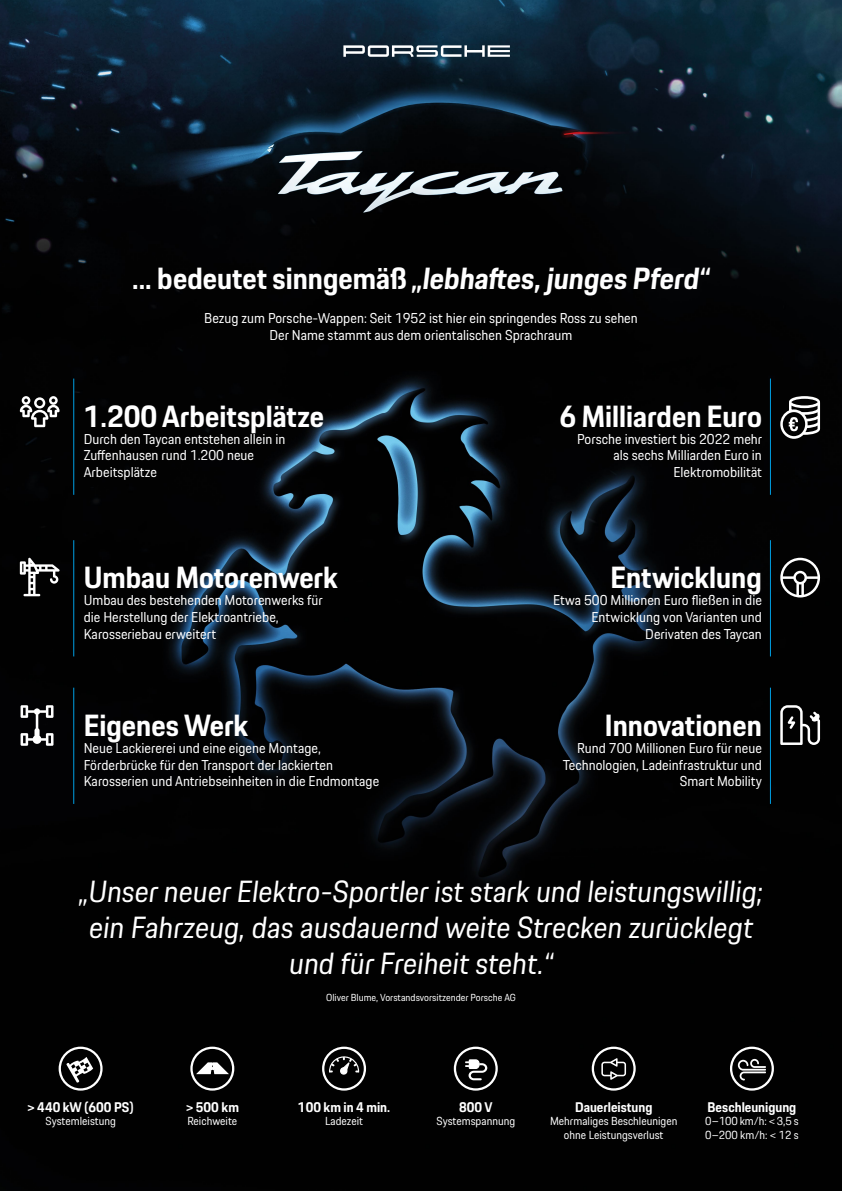
<style>
.page{position:relative;width:842px;height:1191px;background:#fff}
.page>*{position:absolute;margin:0;border:0;box-sizing:border-box;transform-origin:0 0}
.t1{font:italic 30px/36px "Porsche Next";color:#fff;text-align:center}
.t2{font:700 30px "Porsche Next";color:#fff}
.t3{font:italic 700 30px "Porsche Next";color:#fff}
.t4{font:14px/16.8px "Porsche Next";color:#fff;text-align:right}
.t5{font:700 13.7px "Porsche Next";color:#fff}
.t6{font:11.4px/13.7px "Porsche Next";color:#fff;text-align:center}
.t7{font:10px "Porsche Next";color:#fff}
.s1{font-style:normal}
</style>
<div class="page">
<img style="left:0;top:0;width:842px;height:1191px">
<hr style="left:770px;top:378px;width:1px;height:117px;background:#009fe3">
<svg style="left:780px;top:396px;width:40px;height:43px"></svg>
<hr style="left:770px;top:687px;width:1px;height:117px;background:#009fe3">
<svg style="left:780px;top:705px;width:40px;height:40px"></svg>
<hr style="left:73px;top:378px;width:1px;height:117px;background:#009fe3">
<svg style="left:20px;top:396px;width:40px;height:31px"></svg>
<hr style="left:73px;top:687px;width:1px;height:117px;background:#009fe3">
<svg style="left:21px;top:705px;width:33px;height:41px"></svg>
<hr style="left:73px;top:540px;width:1px;height:116px;background:#009fe3">
<svg style="left:20px;top:557px;width:40px;height:39px"></svg>
<svg style="left:343px;top:45px;width:167px;height:12px"></svg>
<hr style="left:770px;top:540px;width:1px;height:116px;background:#009fe3">
<svg style="left:780px;top:558px;width:40px;height:39px"></svg>
<div style="left:59px;top:1046px;width:44px;height:44px;border:2px solid #fff;border-radius:50%"></div>
<svg style="left:66px;top:1056px;width:27px;height:26px"></svg>
<div style="left:190px;top:1046px;width:44px;height:44px;border:2px solid #fff;border-radius:50%"></div>
<svg style="left:195px;top:1061px;width:35px;height:13px"></svg>
<div style="left:322px;top:1046px;width:44px;height:44px;border:2px solid #fff;border-radius:50%"></div>
<svg style="left:329px;top:1054px;width:30px;height:21px"></svg>
<div style="left:454px;top:1046px;width:44px;height:44px;border:2px solid #fff;border-radius:50%"></div>
<svg style="left:465px;top:1059px;width:22px;height:21px"></svg>
<div style="left:592px;top:1046px;width:44px;height:44px;border:2px solid #fff;border-radius:50%"></div>
<svg style="left:601px;top:1058px;width:25px;height:21px"></svg>
<div style="left:730px;top:1046px;width:44px;height:44px;border:2px solid #fff;border-radius:50%"></div>
<svg style="left:738px;top:1059px;width:28px;height:21px"></svg>
<h1 class="t3" style="left:132px;top:259px;width:579px"><span class="s1">... bedeutet sinngemäß</span> „lebhaftes, junges Pferd“</h1>
<p class="t4" style="left:204px;top:310px;width:435px;text-align:center">Bezug zum Porsche-Wappen: Seit 1952 ist hier ein springendes Ross zu sehen<br>Der Name stammt aus dem orientalischen Sprachraum</p>
<h1 class="t2" style="left:84px;top:396px;width:242px">1.200 Arbeitsplätze</h1>
<p class="t4" style="left:84px;top:430px;width:203px;text-align:left">Durch den Taycan entstehen allein in<br>Zuffenhausen rund 1.200 neue<br>Arbeitsplätze</p>
<h1 class="t2" style="left:84px;top:558px;width:256px">Umbau Motorenwerk</h1>
<p class="t4" style="left:84px;top:592px;width:241px;text-align:left">Umbau des bestehenden Motorenwerks für die Herstellung der Elektroantriebe,<br>Karosseriebau erweitert</p>
<h1 class="t2" style="left:84px;top:705px;width:166px">Eigenes Werk</h1>
<p class="t4" style="left:84px;top:739px;width:297px;text-align:left">Neue Lackiererei und eine eigene Montage,<br>Förderbrücke für den Transport der lackierten<br>Karosserien und Antriebseinheiten in die Endmontage</p>
<h1 class="t2" style="left:559px;top:396px;width:204px">6 Milliarden Euro</h1>
<p class="t4" style="left:577px;top:430px;width:187px">Porsche investiert bis 2022 mehr als sechs Milliarden Euro in<br>Elektromobilität</p>
<h1 class="t2" style="left:610px;top:558px;width:153px">Entwicklung</h1>
<p class="t4" style="left:553px;top:592px;width:210px">Etwa 500 Millionen Euro fließen in die<br>Entwicklung von Varianten und<br>Derivaten des Taycan</p>
<h1 class="t2" style="left:605px;top:705px;width:159px">Innovationen</h1>
<p class="t4" style="left:563px;top:739px;width:201px">Rund 700 Millionen Euro für neue<br>Technologien, Ladeinfrastruktur und<br>Smart Mobility</p>
<h1 class="t1" style="left:79px;top:873px;width:686px">„Unser neuer Elektro-Sportler ist stark und leistungswillig; ein Fahrzeug, das ausdauernd weite Strecken zurücklegt und für Freiheit steht.“</h1>
<p class="t7" style="left:326px;top:990px;width:191px">Oliver Blume, Vorstandsvorsitzender Porsche AG</p>
<p class="t5" style="left:27px;top:1097px;width:108px">&gt; 440 kW (600 PS)</p>
<p class="t6" style="left:45px;top:1114px;width:72px">Systemleistung</p>
<p class="t5" style="left:186px;top:1097px;width:55px">&gt; 500 km</p>
<p class="t6" style="left:187px;top:1114px;width:51px">Reichweite</p>
<p class="t5" style="left:298px;top:1097px;width:94px">100 km in 4 min.</p>
<p class="t6" style="left:325px;top:1114px;width:40px">Ladezeit</p>
<p class="t5" style="left:459px;top:1097px;width:35px">800 V</p>
<p class="t6" style="left:436px;top:1114px;width:80px">Systemspannung</p>
<p class="t5" style="left:575px;top:1097px;width:79px">Dauerleistung</p>
<p class="t6" style="left:550px;top:1114px;width:129px">Mehrmaliges Beschleunigen ohne Leistungsverlust</p>
<p class="t5" style="left:707px;top:1097px;width:90px">Beschleunigung</p>
<p class="t6" style="left:705px;top:1114px;width:95px;text-align:left">0–100 km/h: &lt; 3,5 s<br>0–200 km/h: &lt; 12 s</p>
</div>
